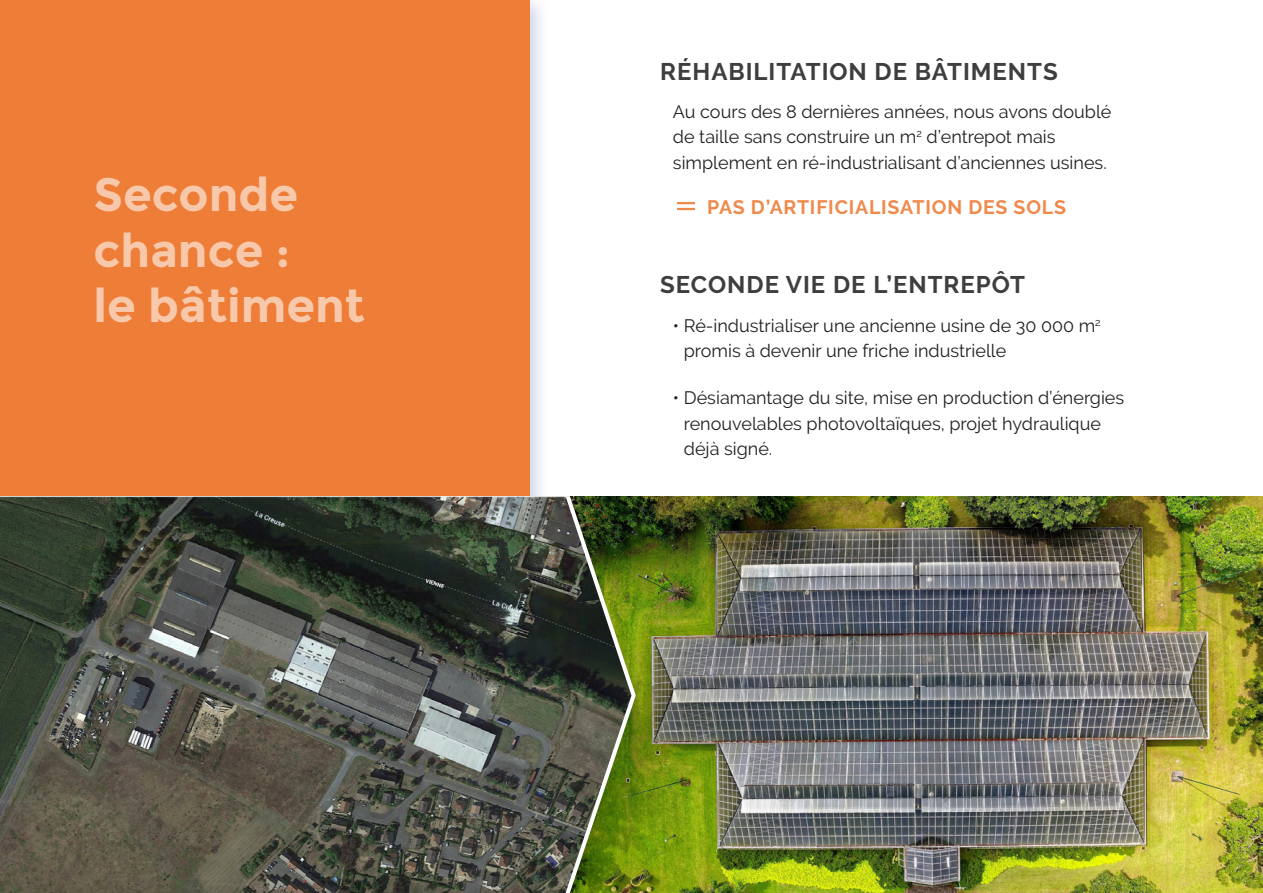
<style>
.page{position:relative;width:1263px;height:893px;background:#fff}
.page>*{position:absolute;margin:0;border:0;box-sizing:border-box;transform-origin:0 0}
.t1{font:300 60px "Raleway";color:#f08a4c}
.t2{font:700 46.5px/55.8px "Montserrat";color:#f8c8ab}
.t3{font:700 24px "Raleway";letter-spacing:.04em;color:#3e3e3f}
.t4{font:700 19.5px "Raleway";letter-spacing:.04em;color:#f08a4c}
.t5{font:18px/25.5px "Raleway";color:#231f20}
</style>
<div class="page">
<div style="left:0;top:0;width:549px;height:893px;background:#8496cc;opacity:.4"></div>
<div style="left:0;top:0;width:529px;height:893px;background:#ee7d38"></div>
<img style="left:636px;top:496px;width:627px;height:397px">
<img style="left:0;top:496px;width:631px;height:397px">
<h2 class="t2" style="left:94px;top:166px;width:273px">Seconde chance :<br>le bâtiment</h2>
<h3 class="t3" style="left:660px;top:57px;width:399px">RÉHABILITATION DE BÂTIMENTS</h3>
<p class="t5" style="left:673px;top:99px;width:440px">Au cours des 8 dernières années, nous avons doublé de taille sans construire un m<sup>2</sup> d’entrepot mais simplement en ré-industrialisant d’anciennes usines.</p>
<h1 class="t1" style="left:673px;top:166px;width:28px">=</h1>
<p class="t4" style="left:707px;top:195px;width:360px">PAS D’ARTIFICIALISATION DES SOLS</p>
<h3 class="t3" style="left:660px;top:271px;width:366px">SECONDE VIE DE L’ENTREPÔT</h3>
<p class="t5" style="left:684px;top:313px;width:418px;text-indent:-11px">• Ré-industrialiser une ancienne usine de 30 000 m<sup>2 </sup>promis à devenir une friche industrielle</p>
<p class="t5" style="left:684px;top:385px;width:442px;text-indent:-11px">• Désiamantage du site, mise en production d’énergies renouvelables photovoltaïques, projet hydraulique déjà signé.</p>
</div>
